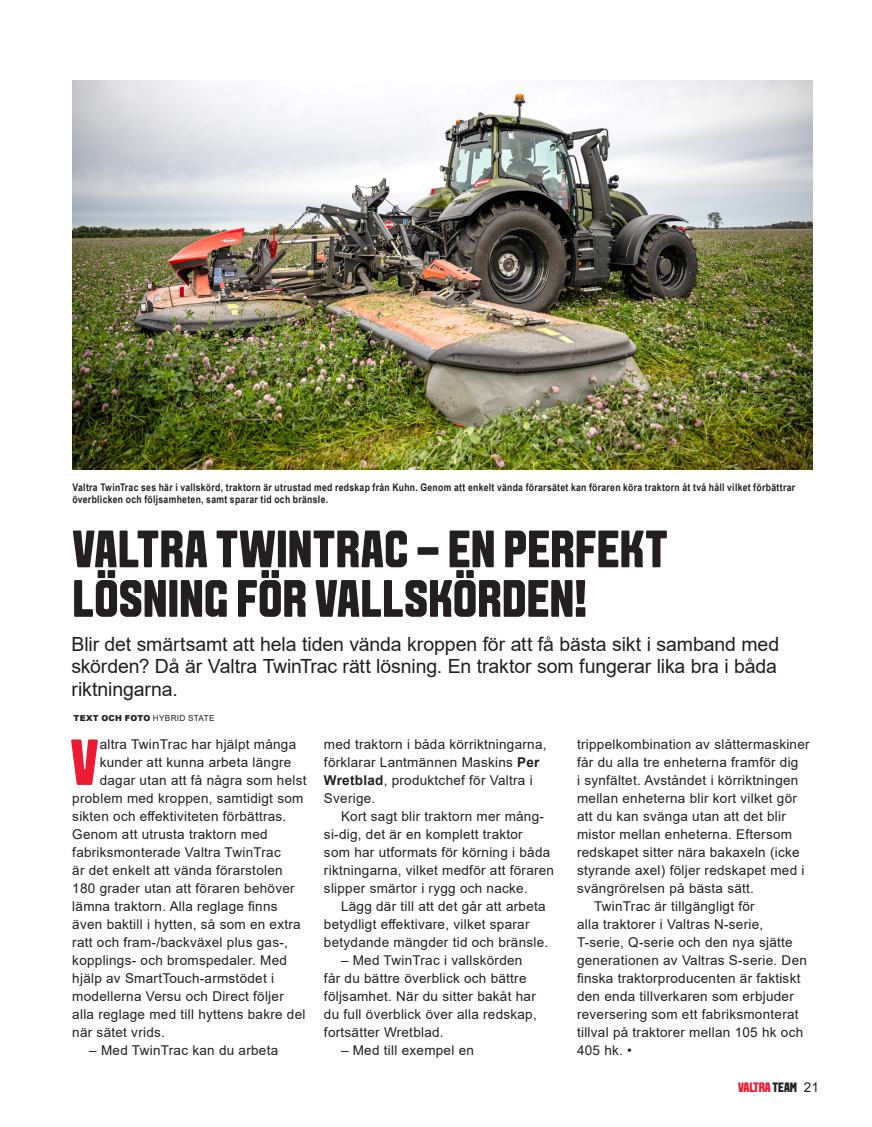
<style>
.page{position:relative;width:872px;height:1127px;background:#fff}
.page>*{position:absolute;margin:0;border:0;box-sizing:border-box;transform-origin:0 0}
.x_ANF_leipis_Helvetica_3riviä_9_11_pt{font:700 64.95px "VALTRA Aveny T 2020 Extra";color:#ed1a33}
.x_Otsikko_60pt_Aveny-T_60_54_pt{font:700 52.5px "VALTRA Aveny T 2020 Extra";letter-spacing:.005em;color:#231f20}
.x_Ingressi_Helvetica_13_15_pt{font:19.5px/22.5px "Arial";letter-spacing:-.005em;color:#231f20;text-align:justify}
.x_Leipis_Helvetica_9_11_pt{font:13.5px/18px "Arial";letter-spacing:.02em;color:#231f20}
.x_ANF_leipis_Helvetica_3riviä_9_11_pt-2{font:13.5px "Arial";letter-spacing:.02em;color:#231f20}
.t1{font:700 13.5px "VALTRA Aveny T 2020 Extra";letter-spacing:-.01em;color:#ed1a33}
.t2{font:700 10.5px/12px "Arial Narrow";letter-spacing:.03em;color:#231f20}
.x_Kirjoittaja_ja_kuvaaja_Helvetica_5_5_1{font:900 8.25px "Arial";letter-spacing:.035em;color:#231f20}
.s1{font-weight:400}
.s2{font-weight:700}
.s3{color:#231f20}
.s4{font-family:"Arial";font-weight:400;color:#231f20}
</style>
<div class="page">
<img style="left:72px;top:81px;width:740px;height:389px">
<p class="t2" style="left:72px;top:481px;width:724px">Valtra TwinTrac ses här i vallskörd, traktorn är utrustad med redskap från Kuhn. Genom att enkelt vända förarsätet kan föraren köra traktorn åt två håll vilket förbättrar överblicken och följsamheten, samt sparar tid och bränsle.</p>
<p class="x_Otsikko_60pt_Aveny-T_60_54_pt" style="left:72px;top:515px;width:596px">VALTRA TWINTRAC – EN PERFEKT</p>
<p class="x_Otsikko_60pt_Aveny-T_60_54_pt" style="left:72px;top:564px;width:516px">LÖSNING FÖR VALLSKÖRDEN!</p>
<p class="x_Ingressi_Helvetica_13_15_pt" style="left:71px;top:632px;width:709px">Blir det smärtsamt att hela tiden vända kroppen för att få bästa sikt i samband med skörden? Då är Valtra TwinTrac rätt lösning. En traktor som fungerar lika bra i båda riktningarna.</p>
<p class="x_Kirjoittaja_ja_kuvaaja_Helvetica_5_5_1" style="left:74px;top:712px;width:142px">TEXT OCH FOTO <span class="s1">HYBRID STATE</span></p>
<p class="x_ANF_leipis_Helvetica_3riviä_9_11_pt" style="left:71px;top:720px;width:29px">V</p>
<p class="x_ANF_leipis_Helvetica_3riviä_9_11_pt-2" style="left:100px;top:735px;width:198px">altra TwinTrac har hjälpt många</p>
<p class="x_ANF_leipis_Helvetica_3riviä_9_11_pt-2" style="left:100px;top:753px;width:193px">kunder att kunna arbeta längre</p>
<p class="x_ANF_leipis_Helvetica_3riviä_9_11_pt-2" style="left:100px;top:771px;width:208px">dagar utan att få några som helst</p>
<p class="x_ANF_leipis_Helvetica_3riviä_9_11_pt-2" style="left:72px;top:789px;width:232px">problem med kroppen, samtidigt som</p>
<p class="x_ANF_leipis_Helvetica_3riviä_9_11_pt-2" style="left:72px;top:807px;width:216px">sikten och effektiviteten förbättras.</p>
<p class="x_ANF_leipis_Helvetica_3riviä_9_11_pt-2" style="left:72px;top:825px;width:197px">Genom att utrusta traktorn med</p>
<p class="x_ANF_leipis_Helvetica_3riviä_9_11_pt-2" style="left:72px;top:843px;width:210px">fabriksmonterade Valtra TwinTrac</p>
<p class="x_ANF_leipis_Helvetica_3riviä_9_11_pt-2" style="left:72px;top:861px;width:212px">är det enkelt att vända förarstolen</p>
<p class="x_ANF_leipis_Helvetica_3riviä_9_11_pt-2" style="left:72px;top:879px;width:224px">180 grader utan att föraren behöver</p>
<p class="x_ANF_leipis_Helvetica_3riviä_9_11_pt-2" style="left:72px;top:897px;width:207px">lämna traktorn. Alla reglage finns</p>
<p class="x_ANF_leipis_Helvetica_3riviä_9_11_pt-2" style="left:72px;top:915px;width:230px">även baktill i hytten, så som en extra</p>
<p class="x_ANF_leipis_Helvetica_3riviä_9_11_pt-2" style="left:72px;top:933px;width:217px">ratt och fram-/backväxel plus gas-,</p>
<p class="x_ANF_leipis_Helvetica_3riviä_9_11_pt-2" style="left:72px;top:951px;width:216px">kopplings- och bromspedaler. Med</p>
<p class="x_ANF_leipis_Helvetica_3riviä_9_11_pt-2" style="left:72px;top:969px;width:203px">hjälp av SmartTouch-armstödet i</p>
<p class="x_ANF_leipis_Helvetica_3riviä_9_11_pt-2" style="left:72px;top:987px;width:213px">modellerna Versu och Direct följer</p>
<p class="x_ANF_leipis_Helvetica_3riviä_9_11_pt-2" style="left:72px;top:1005px;width:235px">alla reglage med till hyttens bakre del</p>
<p class="x_ANF_leipis_Helvetica_3riviä_9_11_pt-2" style="left:72px;top:1023px;width:94px">när sätet vrids.</p>
<p class="x_Leipis_Helvetica_9_11_pt" style="left:89px;top:1041px;width:190px">– Med TwinTrac kan du arbeta</p>
<p class="x_Leipis_Helvetica_9_11_pt" style="left:324px;top:735px;width:224px">med traktorn i båda körriktningarna, förklarar Lantmännen Maskins <span class="s2">Per<br>Wretblad</span>, produktchef för Valtra i<br>Sverige.</p>
<p class="x_Leipis_Helvetica_9_11_pt" style="left:324px;top:807px;width:232px;text-indent:17px">Kort sagt blir traktorn mer mång&shy;si-dig, det är en komplett traktor<br>som har utformats för körning i båda riktningarna, vilket medför att föraren slipper smärtor i rygg och nacke.</p>
<p class="x_Leipis_Helvetica_9_11_pt" style="left:324px;top:897px;width:226px;text-indent:17px">Lägg där till att det går att arbeta betydligt effektivare, vilket sparar betydande mängder tid och bränsle.</p>
<p class="x_Leipis_Helvetica_9_11_pt" style="left:324px;top:951px;width:214px;text-indent:17px">– Med TwinTrac i vallskörden får du bättre överblick och bättre följsamhet. När du sitter bakåt har du full överblick över alla redskap, fortsätter Wretblad.</p>
<p class="x_Leipis_Helvetica_9_11_pt" style="left:341px;top:1041px;width:134px">– Med till exempel en</p>
<p class="x_Leipis_Helvetica_9_11_pt" style="left:577px;top:735px;width:234px">trippelkombination av slåttermaskiner får du alla tre enheterna framför dig<br>i synfältet. Avståndet i körriktningen mellan enheterna blir kort vilket gör att du kan svänga utan att det blir mistor mellan enheterna. Eftersom redskapet sitter nära bakaxeln (icke styrande axel) följer redskapet med i svängrörelsen på bästa sätt.</p>
<p class="x_Leipis_Helvetica_9_11_pt" style="left:577px;top:897px;width:231px;text-indent:17px">TwinTrac är tillgängligt för<br>alla traktorer i Valtras N-serie,<br>T-serie, Q-serie och den nya sjätte generationen av Valtras S-serie. Den finska traktorproducenten är faktiskt den enda tillverkaren som erbjuder reversering som ett fabriksmonterat tillval på traktorer mellan 105 hk och<br>405 hk. •</p>
<p class="t1" style="left:738px;top:1078px;width:82px">VALTRA <span class="s3">TEAM</span> <span class="s4">21</span></p>
</div>
